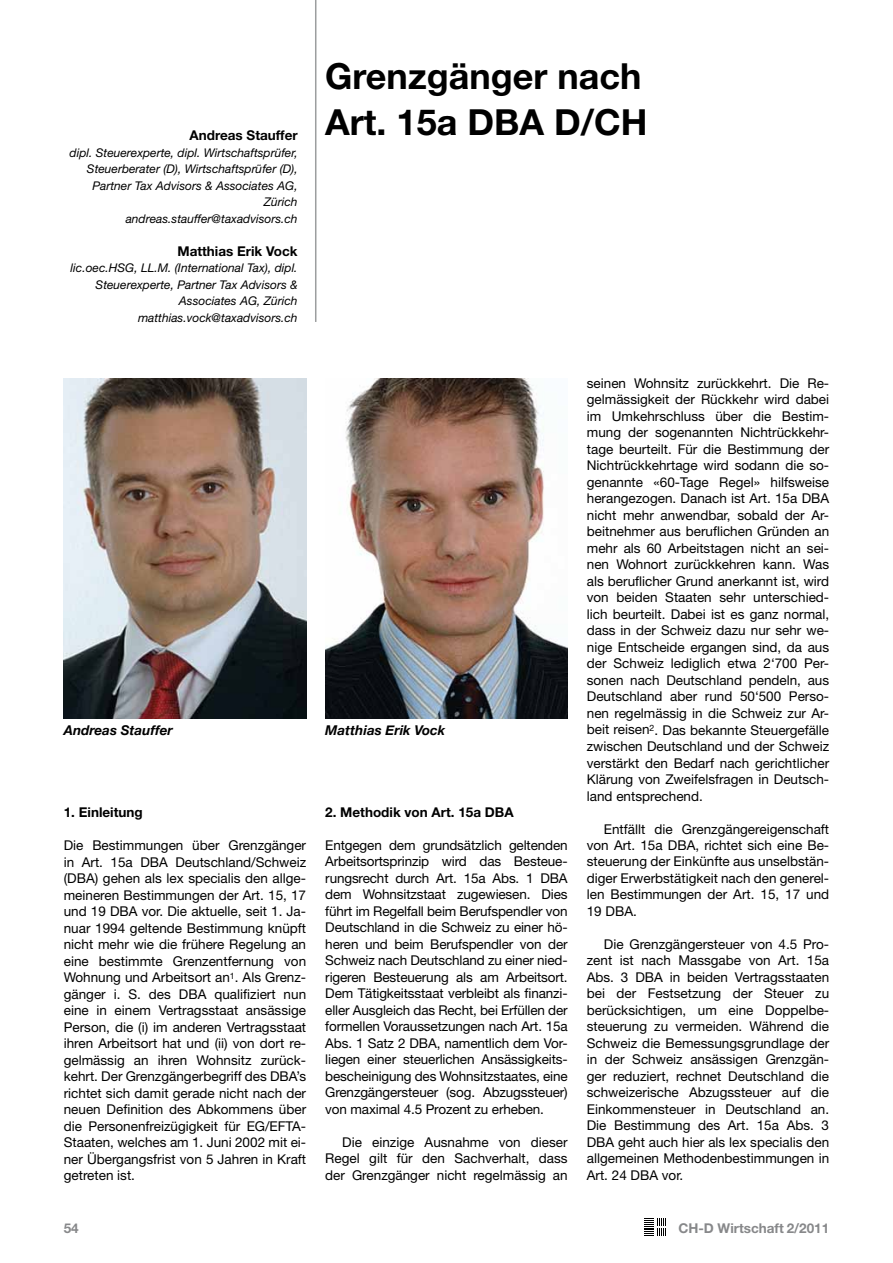
<style>
.page{position:relative;width:893px;height:1263px;background:#fff}
.page>*{position:absolute;margin:0;border:0;box-sizing:border-box;transform-origin:0 0}
.t1{font:700 36px "Helvetica Neue LT";color:#000}
.t2{font:13.5px/16.5px "Helvetica Neue LT";color:#000;text-align:justify}
.t3{font:700 13.5px "Helvetica Neue LT";color:#000}
.t4{font:italic 700 13.5px "Helvetica Neue";color:#000}
.t5{font:700 13.5px "Helvetica Neue LT";color:#87888a}
.t6{font:italic 12px/16.5px "Helvetica Neue LT";color:#000;text-align:right}
</style>
<div class="page">
<svg style="left:644px;top:1218px;width:22px;height:18px"></svg>
<hr style="left:315px;top:0;width:1px;height:322px;background:#9c9e9f">
<img style="left:64px;top:378px;width:242px;height:340px">
<img style="left:325px;top:378px;width:243px;height:340px">
<p class="t3" style="left:190px;top:127px;width:110px">Andreas Stauffer</p>
<p class="t6" style="left:70px;top:144px;width:230px">dipl. Steuerexperte, dipl. Wirtschaftsprüfer, Steuerberater (D), Wirtschaftsprüfer (D), Partner Tax Advisors &amp; Associates AG, Zürich<br>andreas.stauffer@taxadvisors.ch</p>
<p class="t3" style="left:177px;top:243px;width:122px">Matthias Erik Vock</p>
<p class="t6" style="left:71px;top:260px;width:229px">lic.oec.HSG, LL.M. (International Tax), dipl.<br>Steuerexperte, Partner Tax Advisors &amp; Associates AG, Zürich matthias.vock@taxadvisors.ch</p>
<h1 class="t1" style="left:325px;top:54px;width:318px">Grenzgänger nach</h1>
<h1 class="t1" style="left:325px;top:99px;width:324px">Art. 15a DBA D/CH</h1>
<p class="t4" style="left:64px;top:721px;width:111px">Andreas Stauffer</p>
<p class="t4" style="left:325px;top:721px;width:122px">Matthias Erik Vock</p>
<p class="t3" style="left:64px;top:804px;width:80px">1. Einleitung</p>
<p class="t2" style="left:64px;top:837px;width:244px">Die Bestimmungen über Grenzgänger in Art. 15a DBA Deutschland/Schweiz (DBA) gehen als lex specialis den allge&shy;meineren Bestimmungen der Art. 15, 17 und 19 DBA vor. Die aktuelle, seit 1. Ja&shy;nuar 1994 geltende Bestimmung knüpft nicht mehr wie die frühere Regelung an eine bestimmte Grenzentfernung von Wohnung und Arbeitsort an<sup>1</sup>. Als Grenz&shy;gänger i. S. des DBA qualifiziert nun eine in einem Vertragsstaat ansässige Person, die (i) im anderen Vertragsstaat ihren Arbeitsort hat und (ii) von dort re&shy;gelmässig an ihren Wohnsitz zurück&shy;kehrt. Der Grenzgängerbegriff des DBA’s richtet sich damit gerade nicht nach der neuen Definition des Abkommens über die Personenfreizügigkeit für EG/EFTA-Staaten, welches am 1. Juni 2002 mit ei&shy;ner Übergangsfrist von 5 Jahren in Kraft getreten ist.</p>
<p class="t3" style="left:325px;top:804px;width:190px">2. Methodik von Art. 15a DBA</p>
<p class="t2" style="left:325px;top:837px;width:244px">Entgegen dem grundsätzlich geltenden Arbeitsortsprinzip wird das Besteue&shy;rungsrecht durch Art. 15a Abs. 1 DBA dem Wohnsitzstaat zugewiesen. Dies führt im Regelfall beim Berufspendler von Deutschland in die Schweiz zu einer hö&shy;heren und beim Berufspendler von der Schweiz nach Deutschland zu einer nied&shy;rigeren Besteuerung als am Arbeitsort.<br>Dem Tätigkeitsstaat verbleibt als finanzi&shy;eller Ausgleich das Recht, bei Erfüllen der formellen Voraussetzungen nach Art. 15a Abs. 1 Satz 2 DBA, namentlich dem Vor&shy;liegen einer steuerlichen Ansässigkeits&shy;bescheinigung des Wohnsitzstaates, eine Grenzgängersteuer (sog. Abzugssteuer) von maximal 4.5 Prozent zu erheben.</p>
<p class="t2" style="left:325px;top:1134px;width:244px;text-indent:17px">Die einzige Ausnahme von dieser Regel gilt für den Sachverhalt, dass der Grenzgänger nicht regelmässig an</p>
<p class="t2" style="left:587px;top:375px;width:244px">seinen Wohnsitz zurückkehrt. Die Re&shy;gelmässigkeit der Rückkehr wird dabei im Umkehrschluss über die Bestim&shy;mung der sogenannten Nichtrückkehr&shy;tage beurteilt. Für die Bestimmung der Nichtrückkehrtage wird sodann die so&shy;genannte «60-Tage Regel» hilfsweise herangezogen. Danach ist Art. 15a DBA nicht mehr anwendbar, sobald der Ar&shy;beitnehmer aus beruflichen Gründen an mehr als 60 Arbeitstagen nicht an sei&shy;nen Wohnort zurückkehren kann. Was als beruflicher Grund anerkannt ist, wird von beiden Staaten sehr unterschied&shy;lich beurteilt. Dabei ist es ganz normal, dass in der Schweiz dazu nur sehr we&shy;nige Entscheide ergangen sind, da aus der Schweiz lediglich etwa 2‘700 Per&shy;sonen nach Deutschland pendeln, aus Deutschland aber rund 50‘500 Perso&shy;nen regelmässig in die Schweiz zur Ar&shy;beit reisen<sup>2</sup>. Das bekannte Steuergefälle zwischen Deutschland und der Schweiz verstärkt den Bedarf nach gerichtlicher Klärung von Zweifelsfragen in Deutsch&shy;land entsprechend.</p>
<p class="t2" style="left:587px;top:820px;width:244px;text-indent:17px">Entfällt die Grenzgängereigenschaft von Art. 15a DBA, richtet sich eine Be&shy;steuerung der Einkünfte aus unselbstän&shy;diger Erwerbstätigkeit nach den generel&shy;len Bestimmungen der Art. 15, 17 und 19 DBA.</p>
<p class="t2" style="left:587px;top:936px;width:244px;text-indent:17px">Die Grenzgängersteuer von 4.5 Pro&shy;zent ist nach Massgabe von Art. 15a Abs. 3 DBA in beiden Vertragsstaaten bei der Festsetzung der Steuer zu berücksichtigen, um eine Doppelbe&shy;steuerung zu vermeiden. Während die Schweiz die Bemessungsgrundlage der in der Schweiz ansässigen Grenzgän&shy;ger reduziert, rechnet Deutschland die schweizerische Abzugssteuer auf die Einkommensteuer in Deutschland an.<br>Die Bestimmung des Art. 15a Abs. 3<br>DBA geht auch hier als lex specialis den allgemeinen Methodenbestimmungen in Art. 24 DBA vor.</p>
<p class="t5" style="left:64px;top:1219px;width:17px">54</p>
<p class="t5" style="left:678px;top:1219px;width:152px">CH-D Wirtschaft 2/2011</p>
</div>
